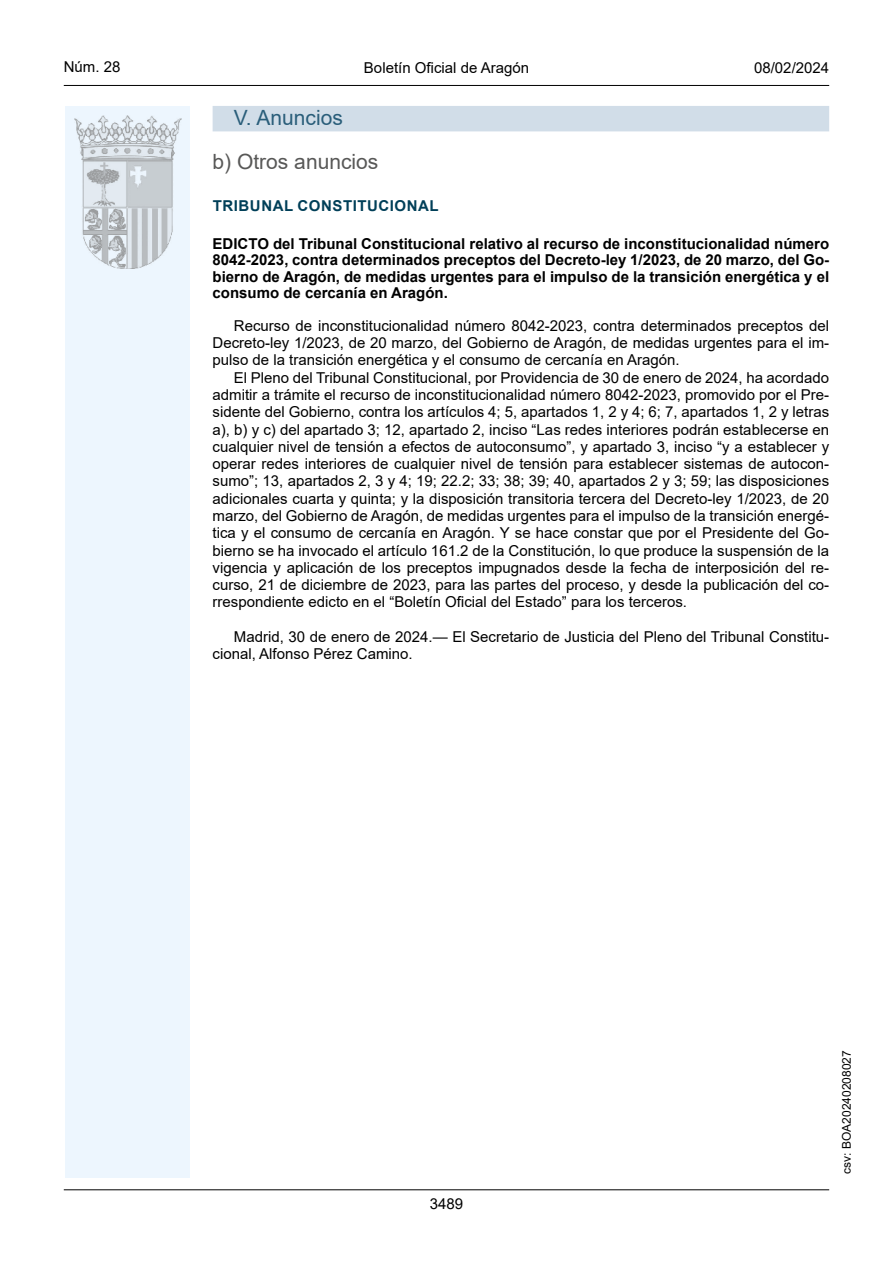
<style>
.page{position:relative;width:893px;height:1263px;background:#fff}
.page>*{position:absolute;margin:0;border:0;box-sizing:border-box;transform-origin:0 0}
.Sub_Seccion{font:21px "Arial";color:#585857}
.Titulo_sec{font:21px "Arial";color:#2a5e7a}
.inicio_de_parrafo{font:15px/17.2px "Arial";color:#000;text-align:justify}
.Titulo_text{font:700 15px/16.5px "Arial";color:#000;text-align:justify}
.estilo_head-c{font:15px "Arial";color:#000}
.emisor_text{font:700 15px "Arial";letter-spacing:.035em;color:#003f58}
.estilo_head-d{font:15px "Arial MT2";color:#000}
.estilo_head-i{font:15px "Arial MT2";color:#000}
.numero_pagina{font:15px "Arial MT2";color:#000}
.estilo_head-i-2{font:12px "Arial MT2";color:#000}
</style>
<div class="page">
<div style="left:65px;top:106px;width:125px;height:1072px;background:#edf6fe"></div>
<img style="left:75px;top:115px;width:106px;height:153px">
<hr style="left:64px;top:85px;width:765px;height:1px;background:#000">
<hr style="left:64px;top:1189px;width:765px;height:1px;background:#000">
<div style="left:213px;top:106px;width:616px;height:25px;background:#d1dde8"></div>
<p class="estilo_head-i" style="left:64px;top:57px;width:58px">Núm. 28</p>
<p class="estilo_head-c" style="left:364px;top:57px;width:167px">Boletín Oficial de Aragón</p>
<p class="estilo_head-d" style="left:754px;top:57px;width:77px">08/02/2024</p>
<h3 class="Titulo_sec" style="left:234px;top:103px;width:110px">V. Anuncios</h3>
<h4 class="Sub_Seccion" style="left:213px;top:147px;width:167px">b) Otros anuncios</h4>
<h5 class="emisor_text" style="left:213px;top:195px;width:227px">TRIBUNAL CONSTITUCIONAL</h5>
<p class="Titulo_text" style="left:213px;top:236px;width:618px">EDICTO del Tribunal Constitucional relativo al recurso de inconstitucionalidad número 8042-2023, contra determinados preceptos del Decreto-ley 1/2023, de 20 marzo, del Go&shy;bierno de Aragón, de medidas urgentes para el impulso de la transición energética y el consumo de cercanía en Aragón.</p>
<p class="inicio_de_parrafo" style="left:213px;top:317px;width:618px;text-indent:21px">Recurso de inconstitucionalidad número 8042-2023, contra determinados preceptos del Decreto-ley 1/2023, de 20 marzo, del Gobierno de Aragón, de medidas urgentes para el im&shy;pulso de la transición energética y el consumo de cercanía en Aragón.</p>
<p class="inicio_de_parrafo" style="left:213px;top:369px;width:618px;text-indent:21px">El Pleno del Tribunal Constitucional, por Providencia de 30 de enero de 2024, ha acordado admitir a trámite el recurso de inconstitucionalidad número 8042-2023, promovido por el Pre&shy;sidente del Gobierno, contra los artículos 4; 5, apartados 1, 2 y 4; 6; 7, apartados 1, 2 y letras a), b) y c) del apartado 3; 12, apartado 2, inciso “Las redes interiores podrán establecerse en cualquier nivel de tensión a efectos de autoconsumo”, y apartado 3, inciso “y a establecer y operar redes interiores de cualquier nivel de tensión para establecer sistemas de autocon&shy;sumo”; 13, apartados 2, 3 y 4; 19; 22.2; 33; 38; 39; 40, apartados 2 y 3; 59; las disposiciones adicionales cuarta y quinta; y la disposición transitoria tercera del Decreto-ley 1/2023, de 20 marzo, del Gobierno de Aragón, de medidas urgentes para el impulso de la transición energé&shy;tica y el consumo de cercanía en Aragón. Y se hace constar que por el Presidente del Go&shy;bierno se ha invocado el artículo 161.2 de la Constitución, lo que produce la suspensión de la vigencia y aplicación de los preceptos impugnados desde la fecha de interposición del re&shy;curso, 21 de diciembre de 2023, para las partes del proceso, y desde la publicación del co&shy;rrespondiente edicto en el “Boletín Oficial del Estado” para los terceros.</p>
<p class="inicio_de_parrafo" style="left:213px;top:628px;width:618px;text-indent:21px">Madrid, 30 de enero de 2024.— El Secretario de Justicia del Pleno del Tribunal Constitu&shy;cional, Alfonso Pérez Camino.</p>
<p class="numero_pagina" style="left:430px;top:1193px;width:35px">3489</p>
<p class="estilo_head-i-2" style="left:838px;top:1174px;width:125px;rotate:-90deg">csv: BOA20240208027</p>
</div>
